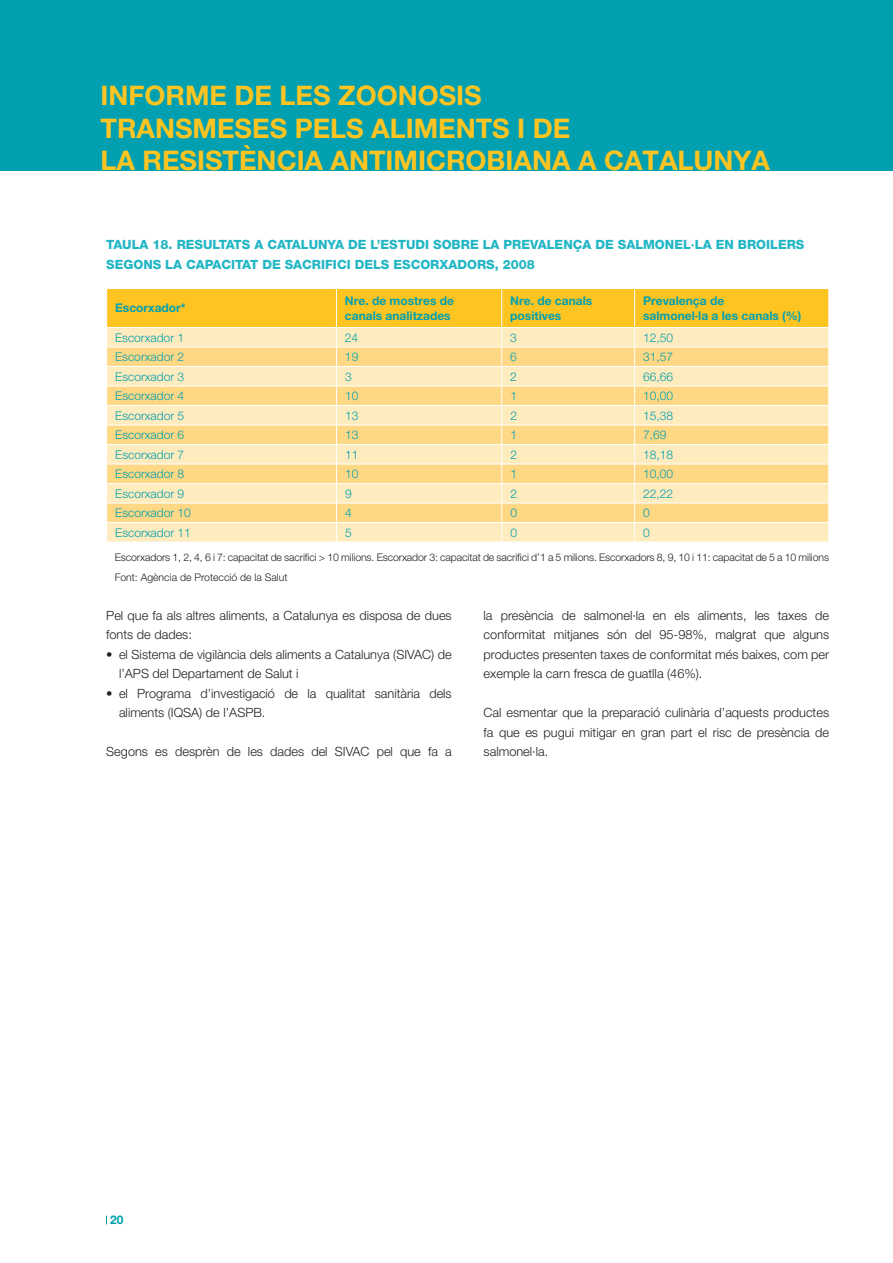
<style>
.page{position:relative;width:893px;height:1263px;background:#fff}
.page>*{position:absolute;margin:0;border:0;box-sizing:border-box;transform-origin:0 0}
.t1{font:700 27px/32.4px "Helvetica Neue LT Pro";color:#fec422}
.t2{font:300 12.75px/19.5px "Helvetica Neue LT Pro";color:#231f20}
.t3{font:800 12.75px/19.5px "Helvetica Neue LT Pro";color:#21b6c4}
.t4{font:300 12px "Helvetica Neue LT Pro";color:#00a0b0}
.t5{font:700 12px/15px "Helvetica Neue LT Pro";color:#00a0b0}
.t6{font:300 10.5px/19.5px "Helvetica Neue LT Pro";letter-spacing:-.01em;color:#231f20}
</style>
<div class="page">
<div style="left:0;top:0;width:893px;height:170px;background:#00a0b0"></div>
<svg style="left:106px;top:288px;width:723px;height:254px;background:#fedf95"></svg>
<h1 class="t1" style="left:101px;top:79px;width:671px">INFORME DE LES ZOONOSIS<br>TRANSMESES PELS ALIMENTS I DE<br>LA RESISTÈNCIA ANTIMICROBIANA A CATALUNYA</h1>
<p class="t3" style="left:106px;top:235px;width:700px">TAULA 18. RESULTATS A CATALUNYA DE L’ESTUDI SOBRE LA PREVALENÇA DE SALMONEL·LA EN BROILERS<br>SEGONS LA CAPACITAT DE SACRIFICI DELS ESCORXADORS, 2008</p>
<p class="t5" style="left:115px;top:300px;width:72px">Escorxador*</p>
<p class="t5" style="left:345px;top:293px;width:111px">Nre. de mostres de canals analitzades</p>
<p class="t5" style="left:510px;top:293px;width:83px">Nre. de canals positives</p>
<p class="t5" style="left:643px;top:293px;width:160px">Prevalença de<br>salmonel·la a les canals (%)</p>
<p class="t4" style="left:115px;top:330px;width:70px">Escorxador 1</p>
<p class="t4" style="left:345px;top:330px;width:15px">24</p>
<p class="t4" style="left:510px;top:330px;width:8px">3</p>
<p class="t4" style="left:643px;top:330px;width:32px">12,50</p>
<p class="t4" style="left:115px;top:349px;width:70px">Escorxador 2</p>
<p class="t4" style="left:345px;top:349px;width:15px">19</p>
<p class="t4" style="left:510px;top:349px;width:8px">6</p>
<p class="t4" style="left:643px;top:349px;width:32px">31,57</p>
<p class="t4" style="left:115px;top:369px;width:70px">Escorxador 3</p>
<p class="t4" style="left:345px;top:369px;width:8px">3</p>
<p class="t4" style="left:510px;top:369px;width:8px">2</p>
<p class="t4" style="left:643px;top:369px;width:32px">66,66</p>
<p class="t4" style="left:115px;top:388px;width:70px">Escorxador 4</p>
<p class="t4" style="left:345px;top:388px;width:15px">10</p>
<p class="t4" style="left:510px;top:388px;width:8px">1</p>
<p class="t4" style="left:643px;top:388px;width:32px">10,00</p>
<p class="t4" style="left:115px;top:408px;width:70px">Escorxador 5</p>
<p class="t4" style="left:345px;top:408px;width:15px">13</p>
<p class="t4" style="left:510px;top:408px;width:8px">2</p>
<p class="t4" style="left:643px;top:408px;width:32px">15,38</p>
<p class="t4" style="left:115px;top:427px;width:70px">Escorxador 6</p>
<p class="t4" style="left:345px;top:427px;width:15px">13</p>
<p class="t4" style="left:510px;top:427px;width:8px">1</p>
<p class="t4" style="left:643px;top:427px;width:25px">7,69</p>
<p class="t4" style="left:115px;top:447px;width:70px">Escorxador 7</p>
<p class="t4" style="left:345px;top:447px;width:15px">11</p>
<p class="t4" style="left:510px;top:447px;width:8px">2</p>
<p class="t4" style="left:643px;top:447px;width:32px">18,18</p>
<p class="t4" style="left:115px;top:466px;width:70px">Escorxador 8</p>
<p class="t4" style="left:345px;top:466px;width:15px">10</p>
<p class="t4" style="left:510px;top:466px;width:8px">1</p>
<p class="t4" style="left:643px;top:466px;width:32px">10,00</p>
<p class="t4" style="left:115px;top:486px;width:70px">Escorxador 9</p>
<p class="t4" style="left:345px;top:486px;width:8px">9</p>
<p class="t4" style="left:510px;top:486px;width:8px">2</p>
<p class="t4" style="left:643px;top:486px;width:32px">22,22</p>
<p class="t4" style="left:115px;top:505px;width:77px">Escorxador 10</p>
<p class="t4" style="left:345px;top:505px;width:8px">4</p>
<p class="t4" style="left:510px;top:505px;width:8px">0</p>
<p class="t4" style="left:643px;top:505px;width:8px">0</p>
<p class="t4" style="left:115px;top:525px;width:77px">Escorxador 11</p>
<p class="t4" style="left:345px;top:525px;width:8px">5</p>
<p class="t4" style="left:510px;top:525px;width:8px">0</p>
<p class="t4" style="left:643px;top:525px;width:8px">0</p>
<p class="t6" style="left:115px;top:547px;width:716px">Escorxadors 1, 2, 4, 6 i 7: capacitat de sacrifici &gt; 10 milions. Escorxador 3: capacitat de sacrifici d’1 a 5 milions. Escorxadors 8, 9, 10 i 11: capacitat de 5 a 10 milions<br>Font: Agència de Protecció de la Salut</p>
<p class="t2" style="left:106px;top:605px;width:347px">Pel que fa als altres aliments, a Catalunya es disposa de dues fonts de dades:</p>
<p class="t2" style="left:119px;top:644px;width:334px;text-indent:-13px">• el Sistema de vigilància dels aliments a Catalunya (SIVAC) de l’APS del Departament de Salut i</p>
<p class="t2" style="left:119px;top:683px;width:334px;text-indent:-13px">• el Programa d’investigació de la qualitat sanitària dels aliments (IQSA) de l’ASPB.</p>
<p class="t2" style="left:106px;top:742px;width:347px">Segons es desprèn de les dades del SIVAC pel que fa a</p>
<p class="t2" style="left:484px;top:605px;width:347px;text-align:justify">la presència de salmonel·la en els aliments, les taxes de conformitat mitjanes són del 95-98%, malgrat que alguns productes presenten taxes de conformitat més baixes, com per exemple la carn fresca de guatlla (46%).</p>
<p class="t2" style="left:484px;top:703px;width:347px;text-align:justify">Cal esmentar que la preparació culinària d’aquests productes fa que es pugui mitigar en gran part el risc de presència de salmonel·la.</p>
<p class="t5" style="left:110px;top:1212px;width:15px">20</p>
</div>
